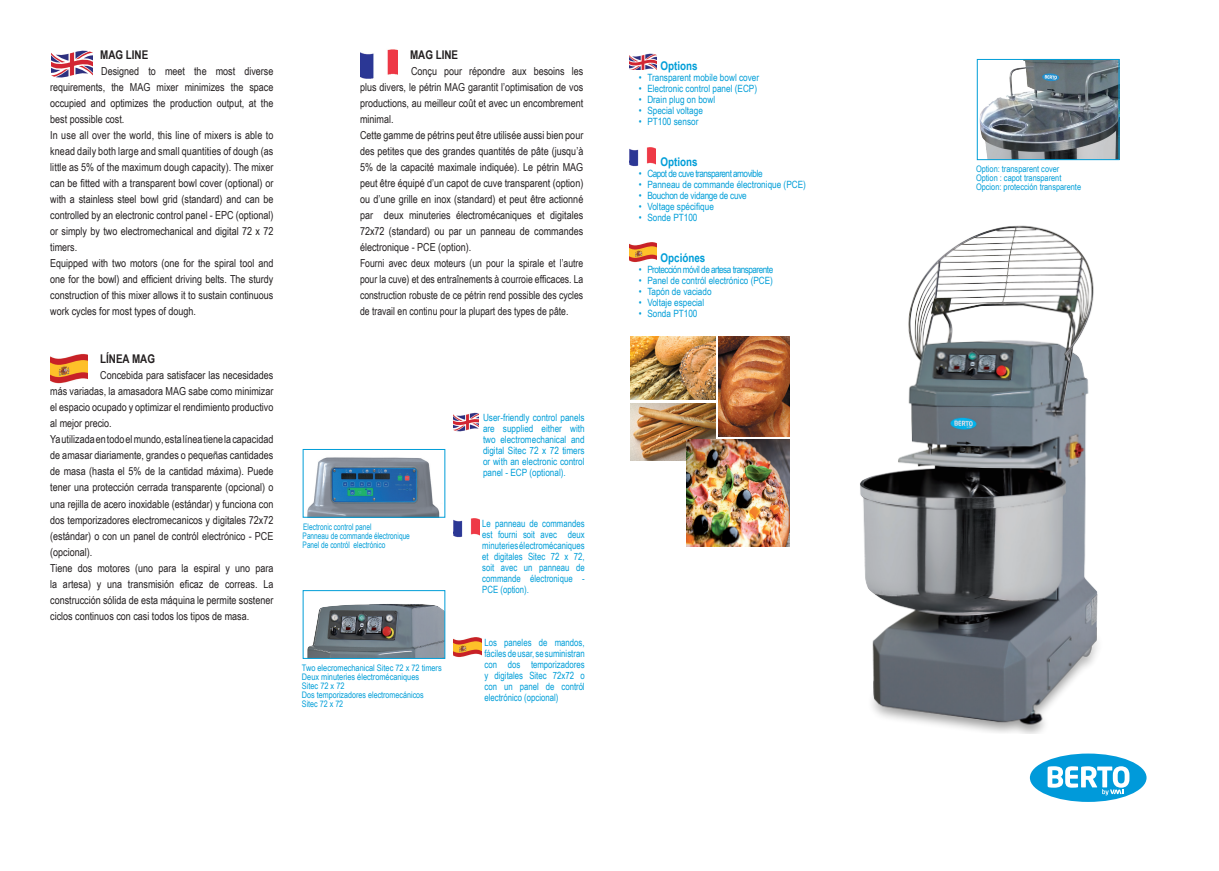
<style>
.page{position:relative;width:1219px;height:871px;background:#fff}
.page>*{position:absolute;margin:0;border:0;box-sizing:border-box;transform-origin:0 0}
.t1{font:700 12px "Arial Narrow";color:#231f20}
.Normal_e{font:700 12px "Arial Narrow";color:#009ed8}
.t2{font:11px/16px "Arial Narrow";color:#231f20;text-align:justify}
.t3{font:11px/16px "Arial Narrow";color:#231f20;text-align:justify;scale:.96 1}
.t4{font:10px/11px "Arial Narrow";color:#009ed8;text-align:justify}
.t5{font:10px/11px "Arial Narrow";color:#009ed8;text-align:justify;scale:.95 1}
.t6{font:10px "Arial Narrow";letter-spacing:-.05em;color:#009ed8}
.t7{font:10px "Arial Narrow";letter-spacing:-.025em;color:#009ed8}
.t8{font:9px "Arial Narrow";color:#009ed8}
.t9{font:9px "Arial Narrow";color:#009ed8;scale:.89 1}
</style>
<div class="page">
<img style="left:360px;top:49px;width:37px;height:30px">
<img style="left:51px;top:50px;width:41px;height:28px">
<img style="left:50px;top:354px;width:38px;height:30px">
<img style="left:453px;top:518px;width:26px;height:20px">
<img style="left:454px;top:412px;width:24px;height:20px">
<img style="left:453px;top:637px;width:28px;height:20px">
<div style="left:1030px;top:753px;width:116px;height:48px;background:#009ada;border-radius:50%"></div>
<svg style="left:1048px;top:766px;width:81px;height:29px"></svg>
<img style="left:629px;top:53px;width:28px;height:16px">
<img style="left:629px;top:242px;width:28px;height:20px">
<img style="left:629px;top:147px;width:26px;height:20px">
<img style="left:307px;top:457px;width:133px;height:58px">
<div style="left:303px;top:449px;width:142px;height:68px;border:1px solid #009ed8"></div>
<img style="left:860px;top:225px;width:238px;height:509px">
<img style="left:631px;top:403px;width:85px;height:57px">
<img style="left:631px;top:336px;width:85px;height:64px">
<img style="left:687px;top:439px;width:102px;height:107px">
<img style="left:719px;top:336px;width:70px;height:100px">
<img style="left:307px;top:604px;width:136px;height:52px">
<div style="left:303px;top:590px;width:142px;height:68px;border:1px solid #009ed8"></div>
<img style="left:979px;top:61px;width:138px;height:97px">
<div style="left:977px;top:59px;width:142px;height:101px;border:1px solid #009ed8"></div>
<p class="t1" style="left:100px;top:46px;width:50px">MAG LINE</p>
<p class="t2" style="left:50px;top:63px;width:225px;text-indent:51px">Designed to meet the most diverse requirements, the MAG mixer minimizes the space occupied and optimizes the production output, at the best possible cost.</p>
<p class="t2" style="left:50px;top:127px;width:225px">In use all over the world, this line of mixers is able to knead daily both large and small quantities of dough (as little as 5% of the maximum dough capacity). The mixer can be fitted with a transparent bowl cover (optional) or with a stainless steel bowl grid (standard) and can be controlled by an electronic control panel - EPC (optional) or simply by two electromechanical and digital 72 x 72 timers.</p>
<p class="t2" style="left:50px;top:255px;width:225px">Equipped with two motors (one for the spiral tool and one for the bowl) and efficient driving belts. The sturdy construction of this mixer allows it to sustain continuous work cycles for most types of dough.</p>
<p class="t1" style="left:100px;top:350px;width:56px">LÍNEA MAG</p>
<p class="t2" style="left:50px;top:367px;width:225px;text-indent:50px">Concebida para satisfacer las necesidades más variadas, la amasadora MAG sabe como minimizar el espacio ocupado y optimizar el rendimiento productivo al mejor precio.</p>
<p class="t2" style="left:50px;top:431px;width:225px">Ya utilizada en todo el mundo, esta línea tiene la capacidad de amasar diariamente, grandes o pequeñas cantidades de masa (hasta el 5% de la cantidad máxima). Puede tener una protección cerrada transparente (opcional) o una rejilla de acero inoxidable (estándar) y funciona con dos temporizadores electromecanicos y digitales 72x72 (estándar) o con un panel de contról electrónico - PCE (opcional).</p>
<p class="t2" style="left:50px;top:559px;width:225px">Tiene dos motores (uno para la espiral y uno para la artesa) y una transmisión eficaz de correas. La construcción sólida de esta máquina le permite sostener ciclos continuos con casi todos los tipos de masa.</p>
<p class="t1" style="left:410px;top:46px;width:50px">MAG LINE</p>
<p class="t2" style="left:360px;top:63px;width:225px;text-indent:51px">Conçu pour répondre aux besoins les plus divers, le pétrin MAG garantit l’optimisation de vos productions, au meilleur coût et avec un encombrement minimal.</p>
<p class="t2" style="left:360px;top:127px;width:225px">Cette gamme de pétrins peut être utilisée aussi bien pour des petites que des grandes quantités de pâte (jusqu’à 5% de la capacité maximale indiquée). Le pétrin MAG peut être équipé d’un capot de cuve transparent (option) ou d’une grille en inox (standard) et peut être actionné par deux minuteries électromécaniques et digitales 72x72 (standard) ou par un panneau de commandes électronique - PCE (option).</p>
<p class="t3" style="left:360px;top:255px;width:234px">Fourni avec deux moteurs (un pour la spirale et l’autre pour la cuve) et des entraînements à courroie efficaces. La construction robuste de ce pétrin rend possible des cycles de travail en continu pour la plupart des types de pâte.</p>
<p class="t9" style="left:303px;top:519px;width:78px">Electronic control panel</p>
<p class="t9" style="left:303px;top:528px;width:122px">Panneau de commande électronique</p>
<p class="t9" style="left:303px;top:537px;width:94px">Panel de contról electrónico</p>
<p class="t8" style="left:302px;top:660px;width:141px">Two elecromechanical Sitec 72 x 72 timers</p>
<p class="t8" style="left:302px;top:669px;width:119px">Deux minuteries électromécaniques</p>
<p class="t8" style="left:302px;top:678px;width:44px">Sitec 72 x 72</p>
<p class="t8" style="left:302px;top:687px;width:123px">Dos temporizadores electromecánicos</p>
<p class="t8" style="left:302px;top:696px;width:43px">Sitec 72 x 72</p>
<p class="t4" style="left:483px;top:411px;width:103px">User-friendly control panels are supplied either with two electromechanical and digital Sitec 72 x 72 timers or with an electronic control panel - ECP (optional).</p>
<p class="t5" style="left:482px;top:517px;width:109px">Le panneau de commandes est fourni soit avec deux minuteries électromécaniques et digitales Sitec 72 x 72, soit avec un panneau de commande électronique - PCE (option).</p>
<p class="t5" style="left:484px;top:636px;width:107px">Los paneles de mandos, fáciles de usar, se suministran con dos temporizadores y digitales Sitec 72x72 o con un panel de contról electrónico (opcional)</p>
<p class="Normal_e" style="left:660px;top:57px;width:39px">Options</p>
<p class="t4" style="left:639px;top:72px;width:122px">• Transparent mobile bowl cover</p>
<p class="t4" style="left:639px;top:83px;width:120px">• Electronic control panel (ECP)</p>
<p class="t4" style="left:639px;top:94px;width:78px">• Drain plug on bowl</p>
<p class="t4" style="left:639px;top:105px;width:66px">• Special voltage</p>
<p class="t4" style="left:639px;top:116px;width:61px">• PT100 sensor</p>
<p class="Normal_e" style="left:660px;top:153px;width:39px">Options</p>
<p class="t6" style="left:639px;top:166px;width:125px">• Capot de cuve transparent amovible</p>
<p class="t4" style="left:639px;top:178px;width:169px">• Panneau de commande électronique (PCE)</p>
<p class="t7" style="left:639px;top:188px;width:110px">• Bouchon de vidange de cuve</p>
<p class="t4" style="left:639px;top:200px;width:77px">• Voltage spécifique</p>
<p class="t4" style="left:639px;top:211px;width:60px">• Sonde PT100</p>
<p class="Normal_e" style="left:660px;top:249px;width:46px">Opciónes</p>
<p class="t6" style="left:639px;top:262px;width:136px">• Protección móvil de artesa transparente</p>
<p class="t4" style="left:639px;top:275px;width:136px">• Panel de contról electrónico (PCE)</p>
<p class="t4" style="left:639px;top:286px;width:74px">• Tapón de vaciado</p>
<p class="t4" style="left:639px;top:297px;width:67px">• Voltaje especial</p>
<p class="t4" style="left:639px;top:308px;width:60px">• Sonda PT100</p>
<p class="t8" style="left:976px;top:162px;width:85px">Option: transparent cover</p>
<p class="t8" style="left:976px;top:171px;width:87px">Option : capot transparent</p>
<p class="t8" style="left:976px;top:180px;width:107px">Opcion: protección transparente</p>
</div>
